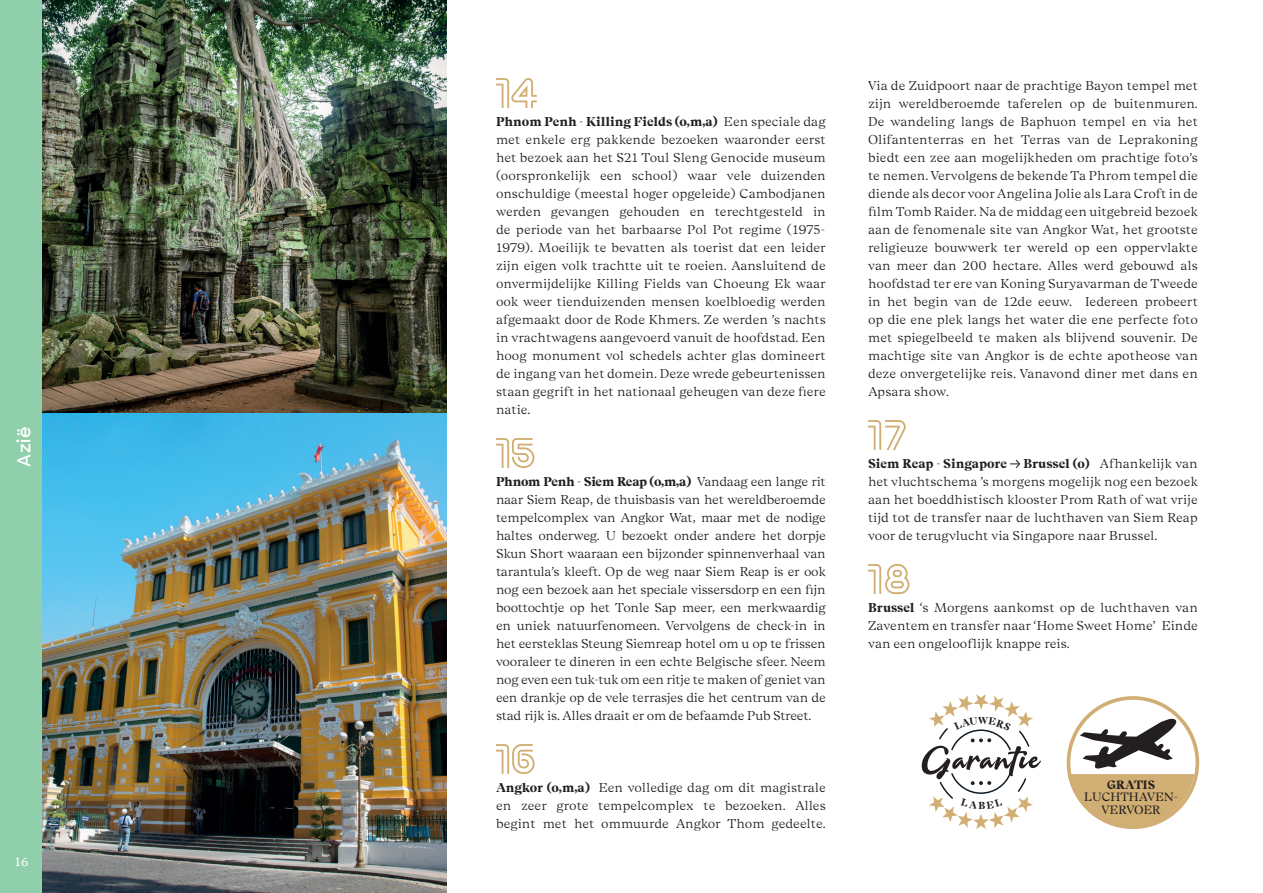
<style>
.page{position:relative;width:1263px;height:893px;background:#fff}
.page>*{position:absolute;margin:0;border:0;box-sizing:border-box;transform-origin:0 0}
.t1{font:51.9px "Stay Home Script PERSONAL";color:#231f20}
.t2{font:600 18px "Sharp Sans";color:#fff}
.t3{font:300 12.75px/18px "Beirut Display";color:#231f20;text-align:justify}
.t4{font:700 12.75px "Beirut Display";color:#231f20}
.t5{font:12px/12.8px "Beirut Display";color:#231f20;text-align:center}
.t6{font:700 12px "Beirut Display";color:#231f20}
.t7{font:12px "PT Serif Caption";color:#fff}
.t8{font:700 10.05px "Beirut Display";color:#231f20}
.s1{font-weight:700}
</style>
<div class="page">
<div style="left:0;top:0;width:43px;height:893px;background:#90cfab"></div>
<img style="left:43px;top:0;width:403px;height:893px">
<div style="left:1067px;top:696px;width:132px;height:133px;border:4px solid #d1ae73;border-radius:50%"></div>
<svg style="left:1068px;top:715px;width:126px;height:112px"></svg>
<svg style="left:496px;top:78px;width:41px;height:30px"></svg>
<svg style="left:496px;top:438px;width:38px;height:30px"></svg>
<svg style="left:496px;top:744px;width:39px;height:30px"></svg>
<svg style="left:868px;top:420px;width:38px;height:30px"></svg>
<svg style="left:1010px;top:459px;width:10px;height:9px"></svg>
<svg style="left:868px;top:564px;width:41px;height:30px"></svg>
<svg style="left:929px;top:694px;width:104px;height:57px"></svg>
<svg style="left:929px;top:773px;width:104px;height:56px"></svg>
<h2 class="t2" style="left:11px;top:467px;width:42px;rotate:-90deg">Azië</h2>
<p class="t7" style="left:14px;top:854px;width:16px">16</p>
<p class="t3" style="left:496px;top:112px;width:331px"><span class="s1">Phnom Penh - Killing Fields (o,m,a)</span> Een speciale dag met enkele erg pakkende bezoeken waaronder eerst het bezoek aan het S21 Toul Sleng Genocide museum (oorspronkelijk een school) waar vele duizenden onschuldige (meestal hoger opgeleide) Cambodjanen werden gevangen gehouden en terechtgesteld in de periode van het barbaarse Pol Pot regime (1975- 1979). Moeilijk te bevatten als toerist dat een leider zijn eigen volk trachtte uit te roeien. Aansluitend de onvermijdelijke Killing Fields van Choeung Ek waar ook weer tienduizenden mensen koelbloedig werden afgemaakt door de Rode Khmers. Ze werden ’s nachts in vrachtwagens aangevoerd vanuit de hoofdstad. Een hoog monument vol schedels achter glas domineert de ingang van het domein. Deze wrede gebeurtenissen staan gegrift in het nationaal geheugen van deze fiere natie.</p>
<p class="t3" style="left:496px;top:472px;width:331px"><span class="s1">Phnom Penh - Siem Reap (o,m,a)</span> Vandaag een lange rit naar Siem Reap, de thuisbasis van het wereldberoemde tempelcomplex van Angkor Wat, maar met de nodige haltes onderweg. U bezoekt onder andere het dorpje Skun Short waaraan een bijzonder spinnenverhaal van tarantula’s kleeft. Op de weg naar Siem Reap is er ook nog een bezoek aan het speciale vissersdorp en een fijn boottochtje op het Tonle Sap meer, een merkwaardig en uniek natuurfenomeen. Vervolgens de check-in in het eersteklas Steung Siemreap hotel om u op te frissen vooraleer te dineren in een echte Belgische sfeer. Neem nog even een tuk-tuk om een ritje te maken of geniet van een drankje op de vele terrasjes die het centrum van de stad rijk is. Alles draait er om de befaamde Pub Street.</p>
<p class="t3" style="left:496px;top:778px;width:331px"><span class="s1">Angkor (o,m,a)</span> Een volledige dag om dit magistrale en zeer grote tempelcomplex te bezoeken. Alles begint met het ommuurde Angkor Thom gedeelte.</p>
<p class="t3" style="left:868px;top:76px;width:331px">Via de Zuidpoort naar de prachtige Bayon tempel met zijn wereldberoemde taferelen op de buitenmuren.<br>De wandeling langs de Baphuon tempel en via het Olifantenterras en het Terras van de Leprakoning biedt een zee aan mogelijkheden om prachtige foto’s te nemen. Vervolgens de bekende Ta Phrom tempel die diende als decor voor Angelina Jolie als Lara Croft in de film Tomb Raider. Na de middag een uitgebreid bezoek aan de fenomenale site van Angkor Wat, het grootste religieuze bouwwerk ter wereld op een oppervlakte van meer dan 200 hectare. Alles werd gebouwd als hoofdstad ter ere van Koning Suryavarman de Tweede in het begin van de 12de eeuw. Iedereen probeert op die ene plek langs het water die ene perfecte foto met spiegelbeeld te maken als blijvend souvenir. De machtige site van Angkor is de echte apotheose van deze onvergetelijke reis. Vanavond diner met dans en Apsara show.</p>
<p class="t3" style="left:868px;top:454px;width:331px;text-indent:155px"><span class="s1">Brussel (o)</span> Afhankelijk van het vluchtschema ’s morgens mogelijk nog een bezoek aan het boeddhistisch klooster Prom Rath of wat vrije tijd tot de transfer naar de luchthaven van Siem Reap voor de terugvlucht via Singapore naar Brussel.</p>
<p class="t4" style="left:868px;top:454px;width:140px">Siem Reap - Singapore</p>
<p class="t3" style="left:868px;top:598px;width:331px"><span class="s1">Brussel</span> ‘s Morgens aankomst op de luchthaven van Zaventem en transfer naar ‘Home Sweet Home’ Einde van een ongelooflijk knappe reis.</p>
<h1 class="t1" style="left:921px;top:736px;width:120px;rotate:-1deg">Garantie</h1>
<p class="t8" style="left:978px;top:797px;width:8px">B</p>
<p class="t6" style="left:1107px;top:775px;width:49px">GRATIS</p>
<p class="t5" style="left:1084px;top:790px;width:95px">LUCHTHAVEN-<br>VERVOER</p>
</div>
